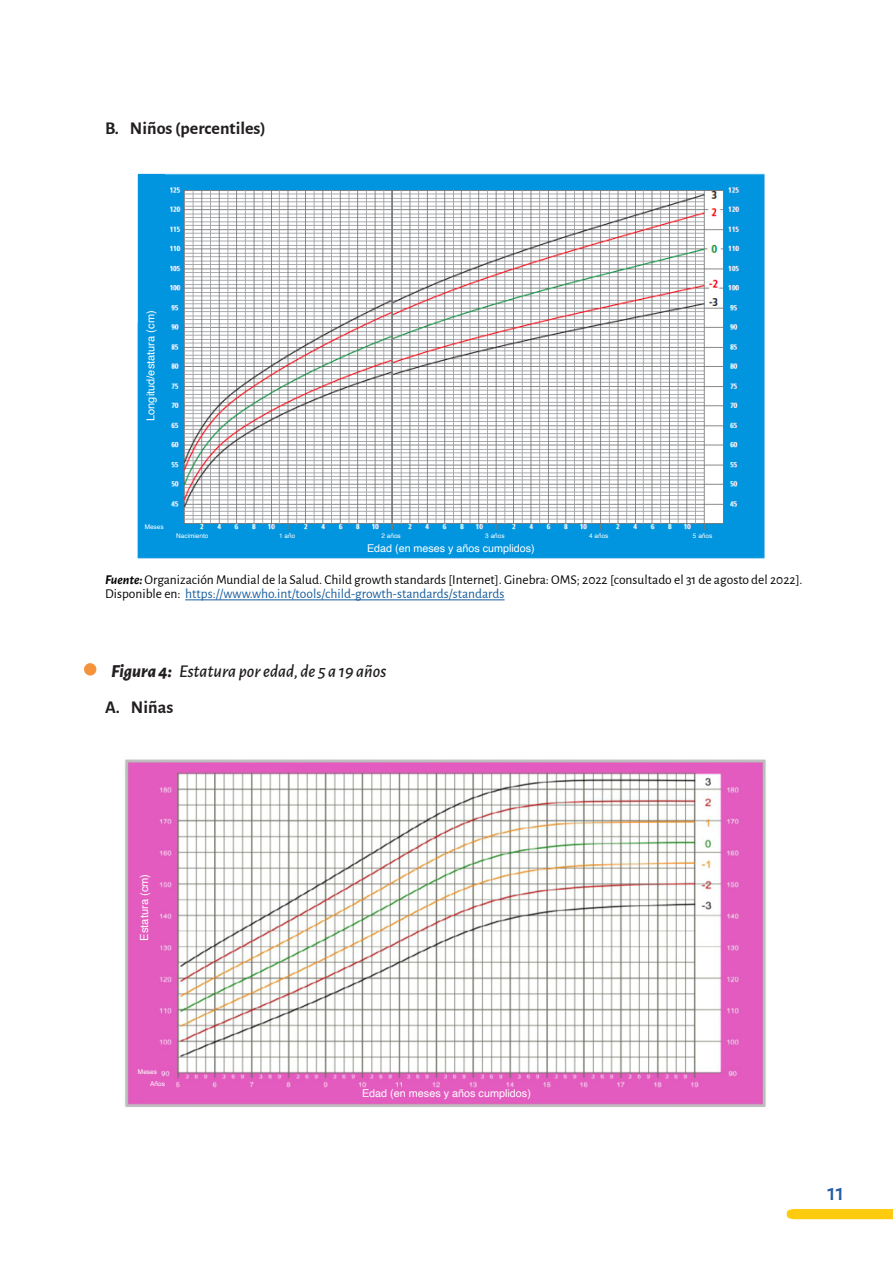
<style>
.page{position:relative;width:893px;height:1263px;background:#fff}
.page>*{position:absolute;margin:0;border:0;box-sizing:border-box;transform-origin:0 0}
.NUMERACIÓN{font:500 24px "Alegreya Sans";color:#255ba6}
.SUBTÍTULO{font:italic 500 18px "Alegreya Sans";color:#231f20}
.SUBTÍTULO-2{font:700 18px "Alegreya Sans";color:#231f20}
.t1{font:13.5px/13.5px "Alegreya Sans";color:#040503}
.t2{font:11.1px "Helvetica";color:#fff}
.t3{font:10.8px "Helvetica";color:#fff}
.t4{font:6.45px "Helvetica";color:#fff}
.s1{font-weight:700;font-style:italic}
.s2{color:#175d9e}
.s3{font-weight:800}
</style>
<div class="page">
<svg style="left:787px;top:1209px;width:106px;height:10px"></svg>
<div style="left:84px;top:663px;width:12px;height:12px;background:#f4933b;border-radius:50%"></div>
<img style="left:137px;top:173px;width:628px;height:386px">
<div style="left:139px;top:175px;width:26px;height:382px;background:#0095de"></div>
<div style="left:165px;top:531px;width:597px;height:26px;background:#0095de"></div>
<img style="left:124px;top:759px;width:642px;height:348px">
<div style="left:129px;top:763px;width:30px;height:339px;background:#e35bbf"></div>
<div style="left:161px;top:1089px;width:600px;height:13px;background:#e35bbf"></div>
<hr style="left:185px;top:600px;width:320px;height:1px;background:#175d9e">
<p class="SUBTÍTULO-2" style="left:105px;top:114px;width:162px">B. Niños (percentiles)</p>
<p class="t2" style="left:142px;top:421px;width:112px;rotate:-90deg">Longitud/estatura (cm)</p>
<p class="t4" style="left:145px;top:522px;width:21px">Meses</p>
<p class="t4" style="left:176px;top:530px;width:34px">Nacimiento</p>
<p class="t4" style="left:279px;top:530px;width:18px">1 año</p>
<p class="t4" style="left:381px;top:530px;width:21px">2 años</p>
<p class="t4" style="left:485px;top:530px;width:21px">3 años</p>
<p class="t4" style="left:589px;top:530px;width:21px">4 años</p>
<p class="t4" style="left:693px;top:530px;width:21px">5 años</p>
<p class="t3" style="left:367px;top:540px;width:169px">Edad (en meses y años cumplidos)</p>
<p class="t1" style="left:105px;top:572px;width:699px"><span class="s1">Fuente:</span> Organización Mundial de la Salud. Child growth standards [Internet]. Ginebra: OMS; 2022 [consultado el 31 de agosto del 2022].<br>Disponible en: <span class="s2">https://www.who.int/tools/child-growth-standards/standards</span></p>
<p class="SUBTÍTULO" style="left:111px;top:658px;width:277px"><span class="s3">Figura 4:</span> Estatura por edad, de 5 a 19 años</p>
<p class="SUBTÍTULO-2" style="left:105px;top:694px;width:70px">A. Niñas</p>
<p class="t2" style="left:136px;top:940px;width:68px;rotate:-90deg">Estatura (cm)</p>
<p class="t4" style="left:138px;top:1067px;width:21px">Meses</p>
<p class="t4" style="left:150px;top:1078px;width:16px">Años</p>
<p class="t3" style="left:362px;top:1085px;width:170px">Edad (en meses y años cumplidos)</p>
<p class="NUMERACIÓN" style="left:827px;top:1175px;width:18px">11</p>
</div>
